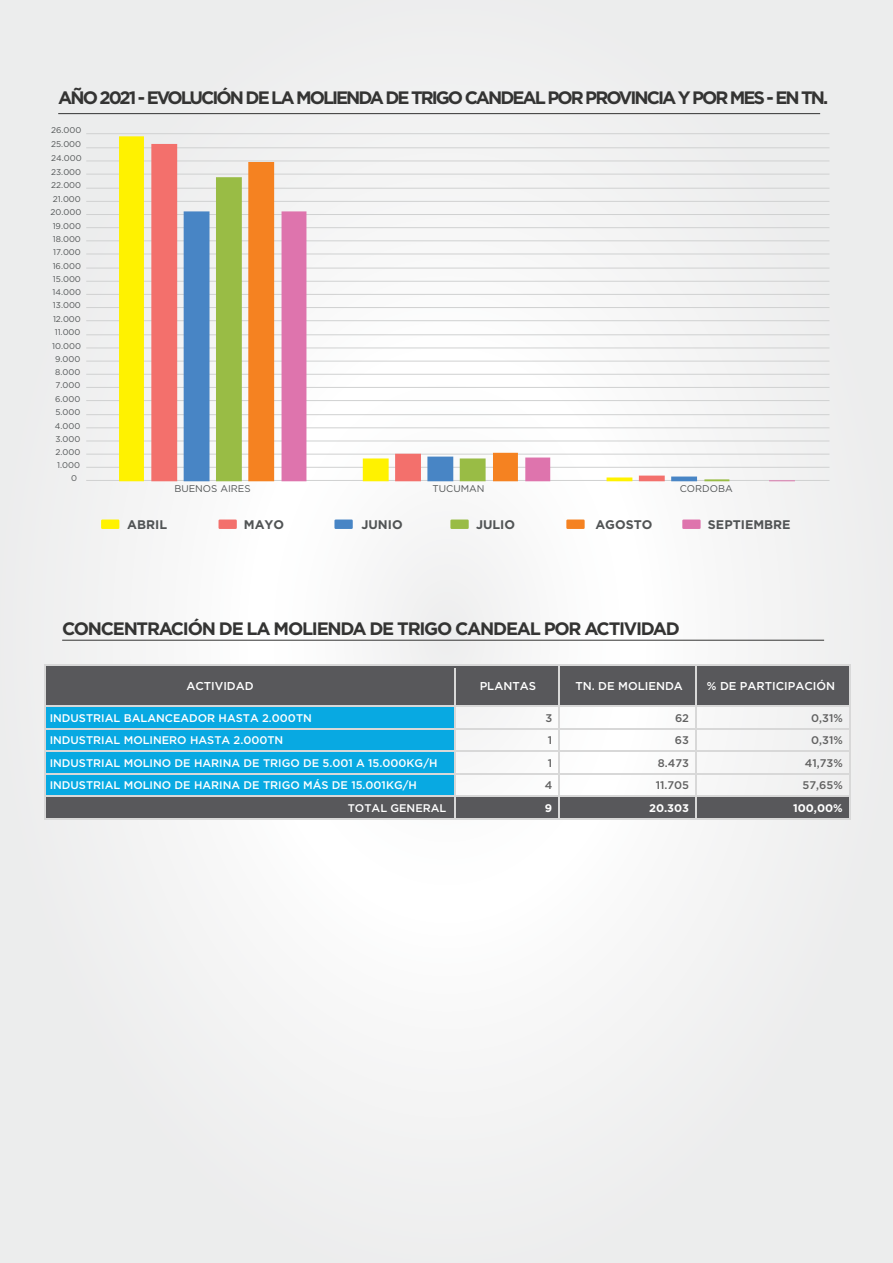
<style>
.page{position:relative;width:893px;height:1263px;background:#fff}
.page>*{position:absolute;margin:0;border:0;box-sizing:border-box;transform-origin:0 0}
.t1{font:700 18px "Gotham";letter-spacing:-.11em;color:#343433}
.t2{font:700 18px "Gotham";letter-spacing:-.07em;color:#343433}
.t3{font:700 12.45px "Gotham";color:#515455}
.t4{font:500 11.4px "Gotham";color:#fff}
.t5{font:500 11.1px "Gotham";color:#fff}
.t6{font:500 11.1px/22.5px "Gotham";color:#606060;text-align:right}
.t7{font:700 11.1px "Gotham";color:#fff}
.t8{font:9.75px "Gotham";color:#515455}
.t9{font:8.4px "Gotham";color:#515455}
</style>
<div class="page">
<div style="left:0;top:0;width:893px;height:1263px;background:linear-gradient(to right,#f2f2f2,#f2f3f3)"></div>
<hr style="left:58px;top:113px;width:762px;height:1px;background:#343433">
<div style="left:219px;top:519px;width:18px;height:10px;background:#f3706c"></div>
<div style="left:101px;top:519px;width:18px;height:10px;background:#fff200"></div>
<div style="left:334px;top:519px;width:19px;height:10px;background:#4885c5"></div>
<div style="left:450px;top:519px;width:19px;height:10px;background:#99bc45"></div>
<div style="left:566px;top:519px;width:19px;height:10px;background:#f58221"></div>
<div style="left:682px;top:519px;width:19px;height:10px;background:#de74ad"></div>
<hr style="left:86px;top:174px;width:743px;height:1px;background:#d0d1d1">
<hr style="left:86px;top:188px;width:743px;height:1px;background:#d0d1d1">
<hr style="left:86px;top:201px;width:743px;height:1px;background:#d0d1d1">
<hr style="left:86px;top:214px;width:743px;height:1px;background:#d0d1d1">
<hr style="left:86px;top:133px;width:743px;height:1px;background:#d0d1d1">
<hr style="left:86px;top:147px;width:743px;height:1px;background:#d0d1d1">
<hr style="left:86px;top:160px;width:743px;height:1px;background:#d0d1d1">
<hr style="left:86px;top:227px;width:743px;height:1px;background:#d0d1d1">
<hr style="left:86px;top:240px;width:743px;height:1px;background:#d0d1d1">
<hr style="left:86px;top:253px;width:743px;height:1px;background:#d0d1d1">
<hr style="left:86px;top:268px;width:743px;height:1px;background:#d0d1d1">
<hr style="left:86px;top:281px;width:743px;height:1px;background:#d0d1d1">
<hr style="left:86px;top:294px;width:743px;height:1px;background:#d0d1d1">
<hr style="left:86px;top:307px;width:743px;height:1px;background:#d0d1d1">
<hr style="left:86px;top:320px;width:743px;height:1px;background:#d0d1d1">
<hr style="left:86px;top:334px;width:743px;height:1px;background:#d0d1d1">
<hr style="left:86px;top:347px;width:743px;height:1px;background:#d0d1d1">
<hr style="left:86px;top:361px;width:743px;height:1px;background:#d0d1d1">
<hr style="left:86px;top:374px;width:743px;height:1px;background:#d0d1d1">
<hr style="left:86px;top:387px;width:743px;height:1px;background:#d0d1d1">
<hr style="left:86px;top:400px;width:743px;height:1px;background:#d0d1d1">
<hr style="left:86px;top:414px;width:743px;height:1px;background:#d0d1d1">
<hr style="left:86px;top:427px;width:743px;height:1px;background:#d0d1d1">
<hr style="left:86px;top:440px;width:743px;height:1px;background:#d0d1d1">
<hr style="left:86px;top:454px;width:743px;height:1px;background:#d0d1d1">
<hr style="left:86px;top:467px;width:743px;height:1px;background:#d0d1d1">
<hr style="left:86px;top:480px;width:743px;height:1px;background:#d0d1d1">
<svg style="left:119px;top:136px;width:513px;height:345px;fill:#fff200"></svg>
<svg style="left:151px;top:144px;width:514px;height:337px;fill:#f3eeee"></svg>
<svg style="left:184px;top:211px;width:32px;height:270px;fill:#4885c5"></svg>
<svg style="left:216px;top:177px;width:513px;height:304px;fill:#eeeeef"></svg>
<svg style="left:248px;top:162px;width:270px;height:319px;fill:#f5f2f2"></svg>
<svg style="left:282px;top:211px;width:513px;height:270px"></svg>
<hr style="left:62px;top:640px;width:762px;height:1px;background:#343433">
<div style="left:44px;top:705px;width:411px;height:114px;background:#08a9e2"></div>
<div style="left:44px;top:796px;width:805px;height:23px;background:#58585b"></div>
<div style="left:44px;top:666px;width:805px;height:39px;background:#58585b"></div>
<hr style="left:44px;top:665px;width:806px;height:1px;background:#d8d8d8">
<hr style="left:44px;top:705px;width:806px;height:2px;background:#d8d8d8">
<hr style="left:44px;top:728px;width:806px;height:2px;background:#d8d8d8">
<hr style="left:44px;top:750px;width:806px;height:2px;background:#d8d8d8">
<hr style="left:44px;top:773px;width:806px;height:1px;background:#d8d8d8">
<hr style="left:44px;top:795px;width:806px;height:2px;background:#d8d8d8">
<hr style="left:44px;top:818px;width:806px;height:1px;background:#d8d8d8">
<hr style="left:559px;top:666px;width:1px;height:153px;background:#d8d8d8">
<hr style="left:454px;top:668px;width:2px;height:150px;background:#d8d8d8">
<hr style="left:44px;top:666px;width:2px;height:153px;background:#d8d8d8">
<hr style="left:695px;top:666px;width:2px;height:153px;background:#d8d8d8">
<hr style="left:849px;top:666px;width:1px;height:153px;background:#d8d8d8">
<h1 class="t1" style="left:58px;top:85px;width:771px">AÑO 2021 - EVOLUCIÓN DE LA MOLIENDA DE TRIGO CANDEAL POR PROVINCIA Y POR MES - EN TN.</h1>
<p class="t9" style="left:51px;top:124px;width:32px">26.000</p>
<p class="t9" style="left:51px;top:138px;width:32px">25.000</p>
<p class="t9" style="left:51px;top:153px;width:32px">24.000</p>
<p class="t9" style="left:51px;top:167px;width:32px">23.000</p>
<p class="t9" style="left:51px;top:180px;width:31px">22.000</p>
<p class="t9" style="left:53px;top:194px;width:29px">21.000</p>
<p class="t9" style="left:51px;top:207px;width:32px">20.000</p>
<p class="t9" style="left:53px;top:220px;width:30px">19.000</p>
<p class="t9" style="left:53px;top:233px;width:30px">18.000</p>
<p class="t9" style="left:53px;top:247px;width:29px">17.000</p>
<p class="t9" style="left:53px;top:261px;width:30px">16.000</p>
<p class="t9" style="left:53px;top:274px;width:29px">15.000</p>
<p class="t9" style="left:53px;top:287px;width:30px">14.000</p>
<p class="t9" style="left:53px;top:300px;width:30px">13.000</p>
<p class="t9" style="left:53px;top:313px;width:29px">12.000</p>
<p class="t9" style="left:55px;top:326px;width:27px">11.000</p>
<p class="t9" style="left:52px;top:341px;width:30px">10.000</p>
<p class="t9" style="left:55px;top:354px;width:27px">9.000</p>
<p class="t9" style="left:55px;top:367px;width:27px">8.000</p>
<p class="t9" style="left:56px;top:380px;width:26px">7.000</p>
<p class="t9" style="left:55px;top:393px;width:27px">6.000</p>
<p class="t9" style="left:55px;top:406px;width:27px">5.000</p>
<p class="t9" style="left:55px;top:420px;width:27px">4.000</p>
<p class="t9" style="left:55px;top:434px;width:27px">3.000</p>
<p class="t9" style="left:55px;top:447px;width:26px">2.000</p>
<p class="t9" style="left:57px;top:460px;width:24px">1.000</p>
<p class="t9" style="left:71px;top:473px;width:7px">0</p>
<p class="t8" style="left:174px;top:482px;width:78px">BUENOS AIRES</p>
<p class="t8" style="left:432px;top:482px;width:54px">TUCUMAN</p>
<p class="t8" style="left:680px;top:482px;width:55px">CORDOBA</p>
<p class="t3" style="left:127px;top:516px;width:41px">ABRIL</p>
<p class="t3" style="left:244px;top:516px;width:42px">MAYO</p>
<p class="t3" style="left:361px;top:516px;width:43px">JUNIO</p>
<p class="t3" style="left:476px;top:516px;width:41px">JULIO</p>
<p class="t3" style="left:595px;top:516px;width:59px">AGOSTO</p>
<p class="t3" style="left:708px;top:516px;width:84px">SEPTIEMBRE</p>
<h1 class="t2" style="left:62px;top:616px;width:619px">CONCENTRACIÓN DE LA MOLIENDA DE TRIGO CANDEAL POR ACTIVIDAD</h1>
<p class="t4" style="left:186px;top:679px;width:69px">ACTIVIDAD</p>
<p class="t4" style="left:480px;top:679px;width:58px">PLANTAS</p>
<p class="t4" style="left:575px;top:679px;width:109px">TN. DE MOLIENDA</p>
<p class="t4" style="left:707px;top:679px;width:130px">% DE PARTICIPACIÓN</p>
<p class="t5" style="left:50px;top:710px;width:264px">INDUSTRIAL BALANCEADOR HASTA 2.000TN</p>
<p class="t5" style="left:50px;top:733px;width:235px">INDUSTRIAL MOLINERO HASTA 2.000TN</p>
<p class="t5" style="left:50px;top:756px;width:389px">INDUSTRIAL MOLINO DE HARINA DE TRIGO DE 5.001 A 15.000KG/H</p>
<p class="t5" style="left:50px;top:778px;width:369px">INDUSTRIAL MOLINO DE HARINA DE TRIGO MÁS DE 15.001KG/H</p>
<p class="t5" style="left:348px;top:801px;width:100px">TOTAL GENERAL</p>
<p class="t6" style="left:656px;top:706px;width:35px">62<br>63<br>8.473<br>11.705</p>
<p class="t7" style="left:649px;top:800px;width:42px">20.303</p>
<p class="t6" style="left:803px;top:706px;width:42px">0,31%<br>0,31%<br>41,73%<br>57,65%</p>
<p class="t7" style="left:793px;top:800px;width:51px">100,00%</p>
<p class="t6" style="left:545px;top:706px;width:9px;text-align:justify">3<br>1<br>1<br>4</p>
<p class="t7" style="left:545px;top:800px;width:9px">9</p>
</div>
